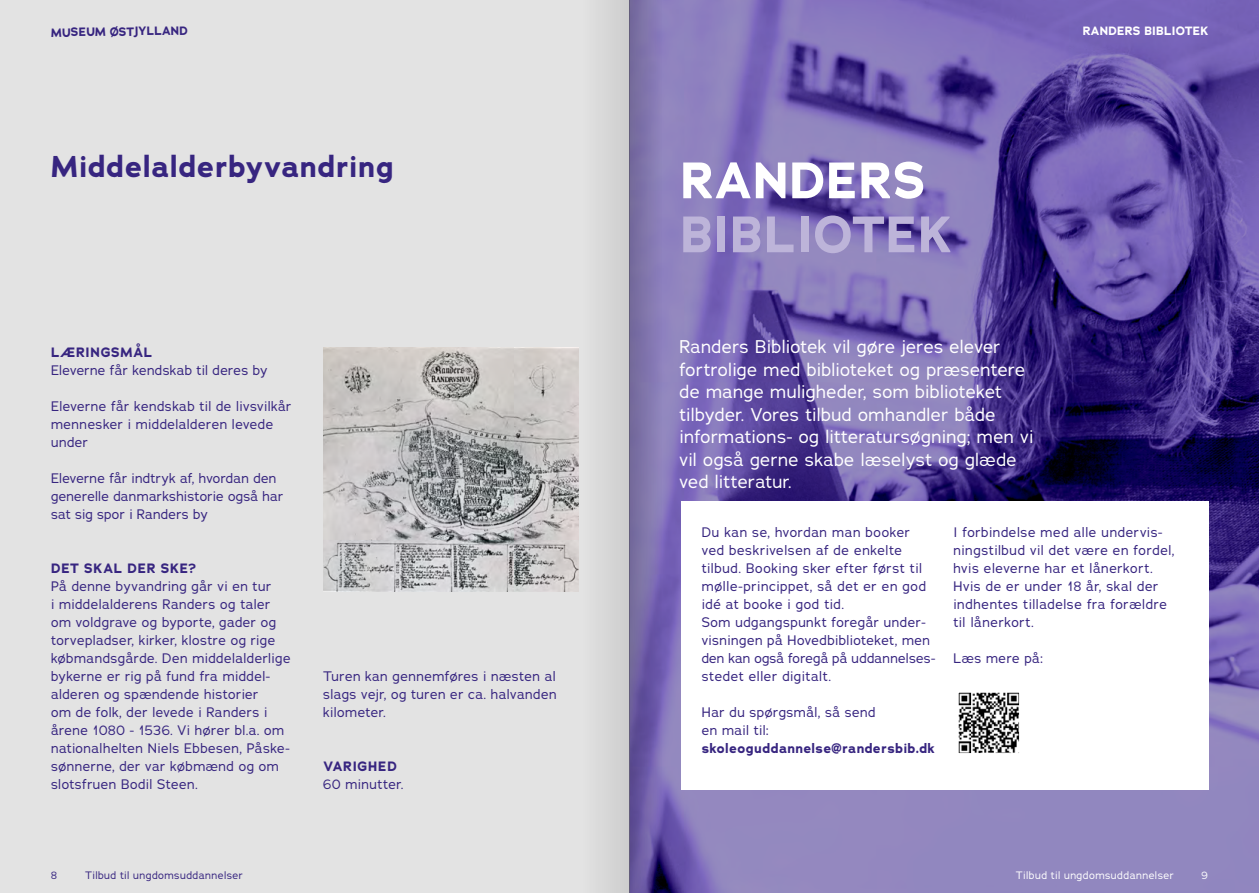
<style>
.page{position:relative;width:1259px;height:893px;background:#fff}
.page>*{position:absolute;margin:0;border:0;box-sizing:border-box;transform-origin:0 0}
.t1{font:700 51px "Adrianna";letter-spacing:.015em;color:#bdb4d9}
.t2{font:700 51px "Adrianna";letter-spacing:.015em;color:#fff}
.t3{font:700 30px "Adrianna";letter-spacing:.025em;color:#372580}
.t4{font:18px/22.5px "Adrianna";letter-spacing:.02em;color:#fff}
.t5{font:13.5px/18px "Adrianna";letter-spacing:.03em;color:#372580}
.t6{font:700 13.5px "Adrianna";letter-spacing:.035em;color:#372580}
.t7{font:700 12px "Adrianna";color:#372580}
.t8{font:700 12px "Adrianna";letter-spacing:.015em;color:#fff}
.t9{font:10.5px "Adrianna";letter-spacing:.04em;color:#372580}
.t10{font:10.5px "Adrianna";letter-spacing:.04em;color:#fff}
</style>
<div class="page">
<div style="left:0;top:0;width:629px;height:893px;background:#e3e3e3"></div>
<svg style="left:662px;top:0;width:597px;height:893px;background:#6c5da6"></svg>
<img style="left:323px;top:347px;width:255px;height:244px">
<div style="left:680px;top:501px;width:528px;height:288px;background:#fff"></div>
<img style="left:959px;top:694px;width:59px;height:58px">
<div style="left:952px;top:687px;width:73px;height:72px;border:6px solid #fff"></div>
<svg style="left:629px;top:0;width:33px;height:893px;background:#776aa6"></svg>
<div style="left:580px;top:0;width:49px;height:893px;background:#d8d8d8"></div>
<p class="t7" style="left:51px;top:25px;width:138px;rotate:-1deg">MUSEUM ØSTJYLLAND</p>
<p class="t8" style="left:1082px;top:23px;width:127px">RANDERS BIBLIOTEK</p>
<h2 class="t3" style="left:51px;top:147px;width:344px">Middelalderbyvandring</h2>
<p class="t6" style="left:51px;top:343px;width:103px">LÆRINGSMÅL</p>
<p class="t5" style="left:51px;top:361px;width:218px">Eleverne får kendskab til deres by</p>
<p class="t5" style="left:51px;top:397px;width:242px">Eleverne får kendskab til de livsvilkår mennesker i middelalderen levede under</p>
<p class="t5" style="left:51px;top:469px;width:234px">Eleverne får indtryk af, hvordan den generelle danmarkshistorie også har sat sig spor i Randers by</p>
<p class="t6" style="left:51px;top:559px;width:146px">DET SKAL DER SKE?</p>
<p class="t5" style="left:51px;top:577px;width:241px">På denne byvandring går vi en tur<br>i middelalderens Randers og taler om voldgrave og byporte, gader og torvepladser, kirker, klostre og rige købmandsgårde. Den middelalderlige bykerne er rig på fund fra middel&shy;alderen og spændende historier<br>om de folk, der levede i Randers i årene 1080 - 1536. Vi hører bl.a. om nationalhelten Niels Ebbesen, Påske&shy;sønnerne, der var købmænd og om slotsfruen Bodil Steen.</p>
<p class="t5" style="left:323px;top:667px;width:235px;text-align:justify">Turen kan gennemføres i næsten al slags vejr, og turen er ca. halvanden kilometer.</p>
<p class="t6" style="left:323px;top:757px;width:75px">VARIGHED</p>
<p class="t5" style="left:323px;top:775px;width:82px">60 minutter.</p>
<h1 class="t2" style="left:680px;top:146px;width:246px">RANDERS</h1>
<h1 class="t1" style="left:680px;top:200px;width:273px">BIBLIOTEK</h1>
<p class="t4" style="left:679px;top:336px;width:355px">Randers Bibliotek vil gøre jeres elever fortrolige med biblioteket og præsentere de mange muligheder, som biblioteket tilbyder. Vores tilbud omhandler både informations- og litteratursøgning; men vi vil også gerne skabe læselyst og glæde ved litteratur.</p>
<p class="t5" style="left:702px;top:523px;width:235px">Du kan se, hvordan man booker ved beskrivelsen af de enkelte tilbud. Booking sker efter først til mølle-princippet, så det er en god idé at booke i god tid.<br>Som udgangspunkt foregår under&shy;visningen på Hovedbiblioteket, men den kan også foregå på uddannelses&shy;stedet eller digitalt.</p>
<p class="t5" style="left:702px;top:703px;width:175px">Har du spørgsmål, så send en mail til:</p>
<p class="t6" style="left:702px;top:739px;width:234px">skoleoguddannelse@randersbib.dk</p>
<p class="t5" style="left:953px;top:523px;width:222px">I forbindelse med alle undervis&shy;ningstilbud vil det være en fordel, hvis eleverne har et lånerkort.<br>Hvis de er under 18 år, skal der indhentes tilladelse fra forældre til lånerkort.</p>
<p class="t5" style="left:953px;top:649px;width:91px">Læs mere på:</p>
<p class="t9" style="left:51px;top:869px;width:7px">8</p>
<p class="t9" style="left:85px;top:869px;width:159px">Tilbud til ungdomsuddannelser</p>
<p class="t10" style="left:1016px;top:869px;width:159px">Tilbud til ungdomsuddannelser</p>
<p class="t10" style="left:1201px;top:869px;width:8px">9</p>
</div>
